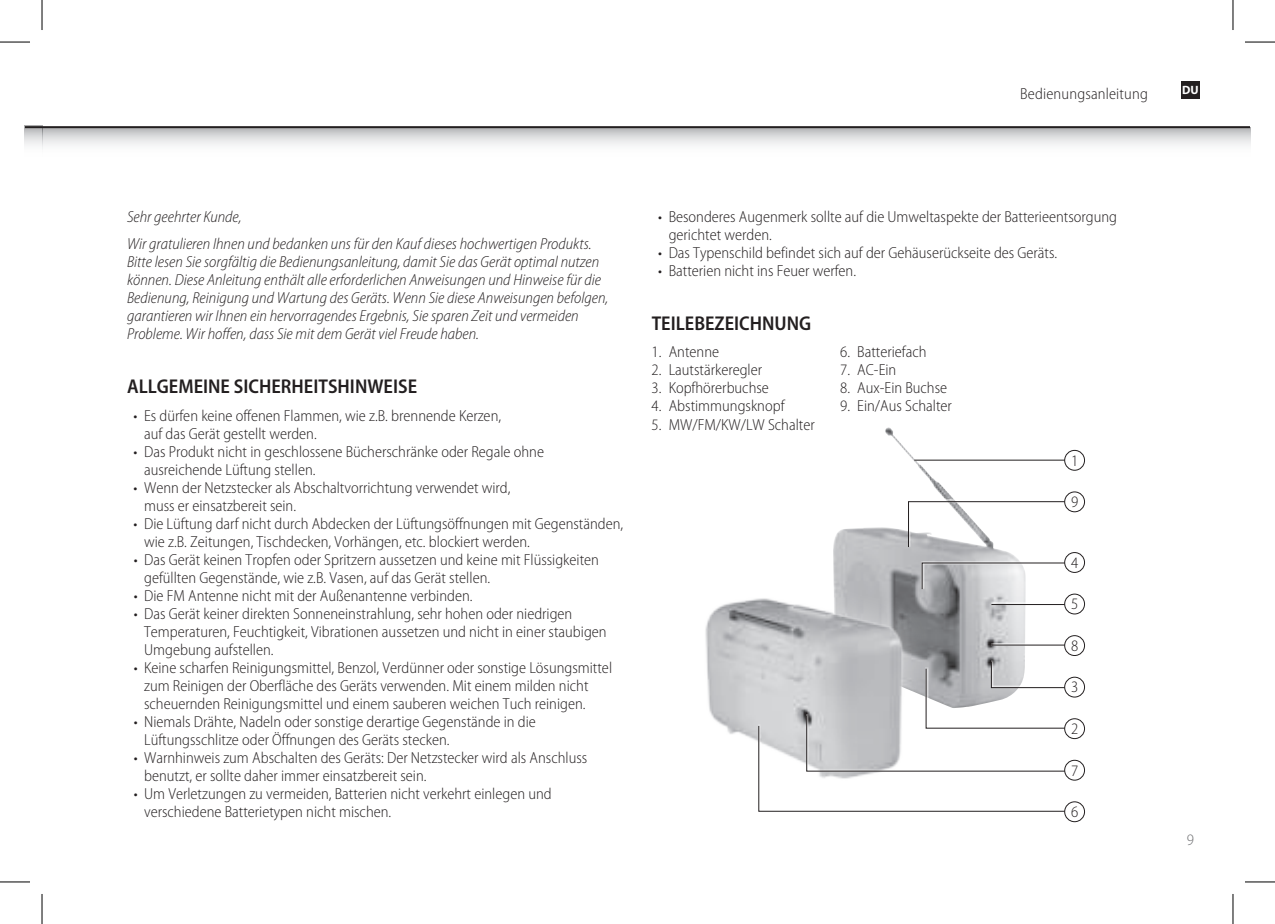
<style>
.page{position:relative;width:1275px;height:924px;background:#fff}
.page>*{position:absolute;margin:0;border:0;box-sizing:border-box;transform-origin:0 0}
.t1{font:600 semi-condensed 20px "Myriad Pro";color:#231f20}
.t2{font:300 semi-condensed 16px/18px "Myriad Pro";color:#231f20}
.t3{font:italic 300 semi-condensed 16px/18px "Myriad Pro";color:#231f20}
.t4{font:300 semi-condensed 16px "Myriad Pro";color:#6d6e71}
.t5{font:700 12px "Myriad Pro";color:#fff}
</style>
<div class="page">
<img style="left:833px;top:427px;width:193px;height:233px">
<img style="left:705px;top:582px;width:230px;height:160px">
<hr style="left:914px;top:458px;width:156px;height:2px;background:#fff">
<hr style="left:914px;top:459px;width:155px;height:1px;background:#231f20">
<hr style="left:991px;top:602px;width:79px;height:2px;background:#fff">
<hr style="left:991px;top:603px;width:78px;height:1px;background:#231f20">
<hr style="left:991px;top:643px;width:79px;height:2px;background:#fff">
<hr style="left:991px;top:644px;width:78px;height:1px;background:#231f20">
<svg style="left:758px;top:660px;width:317px;height:151px"></svg>
<div style="left:1064px;top:450px;width:20px;height:20px;background:#fff;border-radius:50%"></div>
<div style="left:1064px;top:449px;width:21px;height:21px;border:1px solid #231f20;border-radius:50%"></div>
<div style="left:908px;top:499px;width:162px;height:47px;background:#fff"></div>
<svg style="left:907px;top:500px;width:162px;height:47px"></svg>
<svg style="left:921px;top:561px;width:149px;height:29px"></svg>
<div style="left:1064px;top:491px;width:20px;height:20px;background:#fff;border-radius:50%"></div>
<div style="left:1064px;top:491px;width:21px;height:21px;border:1px solid #231f20;border-radius:50%"></div>
<div style="left:1064px;top:594px;width:20px;height:19px;background:#fff;border-radius:50%"></div>
<div style="left:1064px;top:593px;width:21px;height:21px;border:1px solid #231f20;border-radius:50%"></div>
<div style="left:1064px;top:635px;width:20px;height:20px;background:#fff;border-radius:50%"></div>
<div style="left:1064px;top:635px;width:21px;height:20px;border:1px solid #231f20;border-radius:50%"></div>
<div style="left:1064px;top:760px;width:20px;height:19px;background:#fff;border-radius:50%"></div>
<div style="left:1064px;top:759px;width:21px;height:21px;border:1px solid #231f20;border-radius:50%"></div>
<div style="left:1064px;top:677px;width:20px;height:19px;background:#fff;border-radius:50%"></div>
<div style="left:1064px;top:676px;width:21px;height:21px;border:1px solid #231f20;border-radius:50%"></div>
<div style="left:1064px;top:801px;width:20px;height:20px;background:#fff;border-radius:50%"></div>
<div style="left:1064px;top:801px;width:21px;height:20px;border:1px solid #231f20;border-radius:50%"></div>
<div style="left:1064px;top:718px;width:20px;height:20px;background:#fff;border-radius:50%"></div>
<div style="left:1064px;top:718px;width:21px;height:20px;border:1px solid #231f20;border-radius:50%"></div>
<div style="left:1064px;top:552px;width:20px;height:20px;background:#fff;border-radius:50%"></div>
<div style="left:1064px;top:552px;width:21px;height:20px;border:1px solid #231f20;border-radius:50%"></div>
<svg style="left:42px;top:128px;width:1208px;height:21px"></svg>
<svg style="left:24px;top:125px;width:18px;height:20px"></svg>
<hr style="left:42px;top:126px;width:1208px;height:2px;background:#231f20">
<svg style="left:25px;top:126px;width:17px;height:2px"></svg>
<div style="left:1181px;top:81px;width:18px;height:18px;background:#231f20"></div>
<hr style="left:0;top:42px;width:30px;height:1px;background:#000">
<hr style="left:1245px;top:42px;width:30px;height:1px;background:#000">
<hr style="left:0;top:881px;width:30px;height:1px;background:#000">
<hr style="left:1245px;top:881px;width:30px;height:1px;background:#000">
<hr style="left:42px;top:0;width:1px;height:30px;background:#000">
<hr style="left:42px;top:893px;width:1px;height:30px;background:#000">
<hr style="left:1232px;top:0;width:1px;height:30px;background:#000">
<hr style="left:1232px;top:893px;width:1px;height:30px;background:#000">
<p class="t2" style="left:1020px;top:85px;width:129px">Bedienungsanleitung</p>
<p class="t5" style="left:1182px;top:83px;width:18px">DU</p>
<p class="t3" style="left:127px;top:205px;width:466px;line-height:27px">Sehr geehrter Kunde,<br>Wir gratulieren Ihnen und bedanken uns für den Kauf dieses hochwertigen Produkts.</p>
<p class="t3" style="left:127px;top:254px;width:483px">Bitte lesen Sie sorgfältig die Bedienungsanleitung, damit Sie das Gerät optimal nutzen können. Diese Anleitung enthält alle erforderlichen Anweisungen und Hinweise für die Bedienung, Reinigung und Wartung des Geräts. Wenn Sie diese Anweisungen befolgen, garantieren wir Ihnen ein hervorragendes Ergebnis, Sie sparen Zeit und vermeiden Probleme. Wir hoffen, dass Sie mit dem Gerät viel Freude haben.</p>
<p class="t1" style="left:127px;top:376px;width:291px">ALLGEMEINE SICHERHEITSHINWEISE</p>
<p class="t2" style="left:144px;top:406px;width:359px;text-indent:-10px">• Es dürfen keine offenen Flammen, wie z.B. brennende Kerzen, auf das Gerät gestellt werden.</p>
<p class="t2" style="left:144px;top:442px;width:401px;text-indent:-10px">• Das Produkt nicht in geschlossene Bücherschränke oder Regale ohne ausreichende Lüftung stellen.</p>
<p class="t2" style="left:144px;top:478px;width:368px;text-indent:-10px">• Wenn der Netzstecker als Abschaltvorrichtung verwendet wird, muss er einsatzbereit sein.</p>
<p class="t2" style="left:144px;top:514px;width:481px;text-indent:-11px">• Die Lüftung darf nicht durch Abdecken der Lüftungsöffnungen mit Gegenständen, wie z.B. Zeitungen, Tischdecken, Vorhängen, etc. blockiert werden.</p>
<p class="t2" style="left:144px;top:550px;width:456px;text-indent:-10px">• Das Gerät keinen Tropfen oder Spritzern aussetzen und keine mit Flüssigkeiten gefüllten Gegenstände, wie z.B. Vasen, auf das Gerät stellen.</p>
<p class="t2" style="left:134px;top:586px;width:340px">• Die FM Antenne nicht mit der Außenantenne verbinden.</p>
<p class="t2" style="left:144px;top:604px;width:464px;text-indent:-10px">• Das Gerät keiner direkten Sonneneinstrahlung, sehr hohen oder niedrigen<br>Temperaturen, Feuchtigkeit, Vibrationen aussetzen und nicht in einer staubigen<br>Umgebung aufstellen.</p>
<p class="t2" style="left:144px;top:658px;width:469px;text-indent:-10px">• Keine scharfen Reinigungsmittel, Benzol, Verdünner oder sonstige Lösungsmittel zum Reinigen der Oberfläche des Geräts verwenden. Mit einem milden nicht scheuernden Reinigungsmittel und einem sauberen weichen Tuch reinigen.</p>
<p class="t2" style="left:144px;top:712px;width:393px;text-indent:-10px">• Niemals Drähte, Nadeln oder sonstige derartige Gegenstände in die<br>Lüftungsschlitze oder Öffnungen des Geräts stecken.</p>
<p class="t2" style="left:144px;top:748px;width:445px;text-indent:-10px">• Warnhinweis zum Abschalten des Geräts: Der Netzstecker wird als Anschluss benutzt, er sollte daher immer einsatzbereit sein.</p>
<p class="t2" style="left:144px;top:784px;width:409px;text-indent:-10px">• Um Verletzungen zu vermeiden, Batterien nicht verkehrt einlegen und verschiedene Batterietypen nicht mischen.</p>
<p class="t2" style="left:669px;top:208px;width:450px;text-indent:-10px">• Besonderes Augenmerk sollte auf die Umweltaspekte der Batterieentsorgung gerichtet werden.</p>
<p class="t2" style="left:658px;top:244px;width:400px">• Das Typenschild befindet sich auf der Gehäuserückseite des Geräts.</p>
<p class="t2" style="left:658px;top:262px;width:199px">• Batterien nicht ins Feuer werfen.</p>
<p class="t1" style="left:651px;top:313px;width:161px">TEILEBEZEICHNUNG</p>
<p class="t2" style="left:651px;top:343px;width:69px">1. Antenne</p>
<p class="t2" style="left:651px;top:361px;width:112px">2. Lautstärkeregler</p>
<p class="t2" style="left:651px;top:379px;width:119px">3. Kopfhörerbuchse</p>
<p class="t2" style="left:651px;top:397px;width:134px">4. Abstimmungsknopf</p>
<p class="t2" style="left:651px;top:415px;width:165px">5. MW/FM/KW/LW Schalter</p>
<p class="t2" style="left:840px;top:343px;width:88px">6. Batteriefach</p>
<p class="t2" style="left:840px;top:361px;width:58px">7. AC-Ein</p>
<p class="t2" style="left:840px;top:379px;width:108px">8. Aux-Ein Buchse</p>
<p class="t2" style="left:840px;top:397px;width:113px">9. Ein/Aus Schalter</p>
<p class="t2" style="left:1071px;top:452px;width:9px">1</p>
<p class="t2" style="left:1071px;top:494px;width:9px">9</p>
<p class="t2" style="left:1071px;top:554px;width:9px">4</p>
<p class="t2" style="left:1071px;top:596px;width:9px">5</p>
<p class="t2" style="left:1071px;top:637px;width:9px">8</p>
<p class="t2" style="left:1071px;top:679px;width:9px">3</p>
<p class="t2" style="left:1071px;top:720px;width:9px">2</p>
<p class="t2" style="left:1071px;top:762px;width:9px">7</p>
<p class="t2" style="left:1071px;top:803px;width:9px">6</p>
<p class="t4" style="left:1186px;top:833px;width:9px">9</p>
</div>
